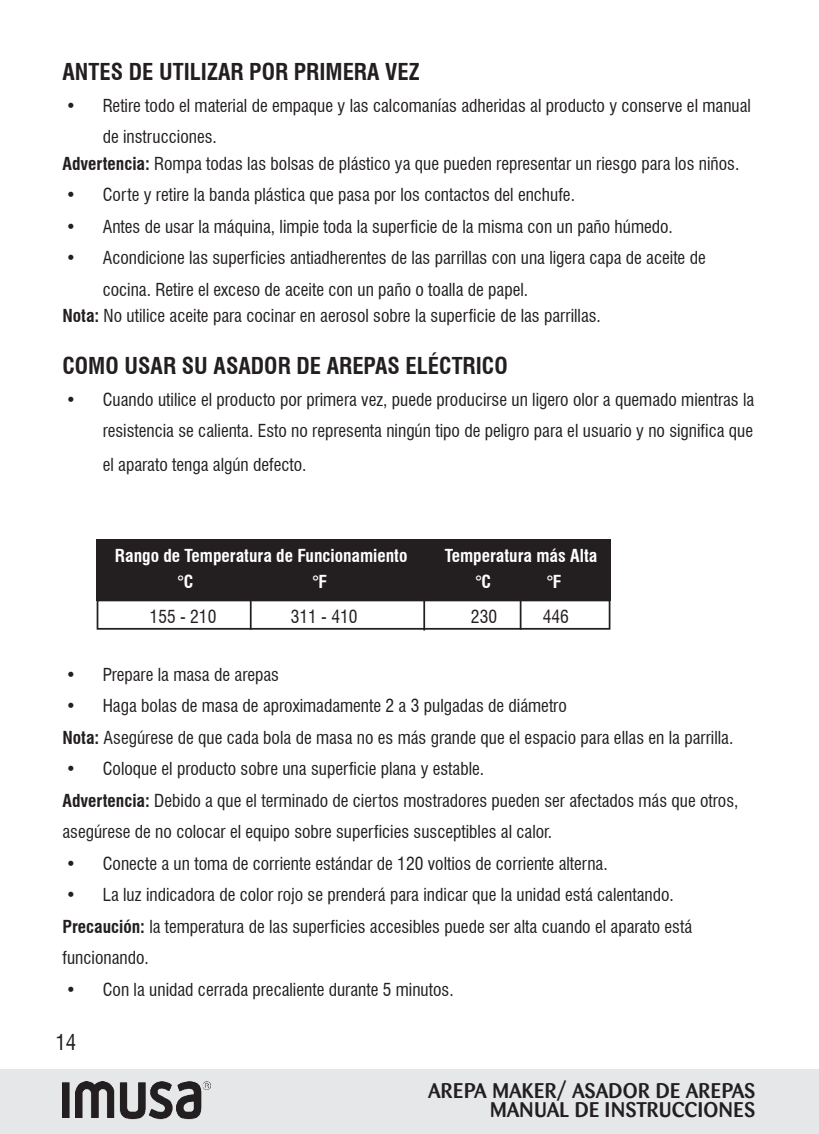
<style>
.page{position:relative;width:819px;height:1134px;background:#fff}
.page>*{position:absolute;margin:0;border:0;box-sizing:border-box;transform-origin:0 0}
.Titles_Paragraph_Style_1{font:700 condensed 22.75px "Swiss 721 BT";color:#231f20}
.t1{font:500 21px/19.2px "Barmeno";letter-spacing:.02em;color:#231f20;text-align:right}
.t2{font:condensed 21px "Swiss 721 BT";color:#231f20}
.Info_Paragraph_Style_1{font:condensed 17.5px/31.5px "Swiss 721 BT";color:#231f20}
.Info_Paragraph_Style_1-2{font:700 condensed 17.5px "Swiss 721 BT";color:#fff}
.s1{font-weight:700}
</style>
<div class="page">
<div style="left:0;top:1069px;width:819px;height:65px;background:#e6e7e9"></div>
<img style="left:62px;top:1082px;width:148px;height:37px">
<div style="left:96px;top:539px;width:514px;height:61px;background:#231f20"></div>
<div style="left:97px;top:600px;width:513px;height:30px;border:2px solid #231f20"></div>
<hr style="left:250px;top:600px;width:2px;height:30px;background:#231f20">
<hr style="left:423px;top:600px;width:2px;height:31px;background:#231f20">
<hr style="left:520px;top:600px;width:2px;height:30px;background:#231f20">
<p class="Titles_Paragraph_Style_1" style="left:62px;top:58px;width:359px">ANTES DE UTILIZAR POR PRIMERA VEZ</p>
<p class="Info_Paragraph_Style_1" style="left:103px;top:90px;width:650px;text-indent:-37px">• Retire todo el material de empaque y las calcomanías adheridas al producto y conserve el manual de instrucciones.</p>
<p class="Info_Paragraph_Style_1" style="left:62px;top:147px;width:678px"><span class="s1">Advertencia:</span> Rompa todas las bolsas de plástico ya que pueden representar un riesgo para los niños.</p>
<p class="Info_Paragraph_Style_1" style="left:66px;top:179px;width:511px">• Corte y retire la banda plástica que pasa por los contactos del enchufe.</p>
<p class="Info_Paragraph_Style_1" style="left:66px;top:210px;width:608px">• Antes de usar la máquina, limpie toda la superficie de la misma con un paño húmedo.</p>
<p class="Info_Paragraph_Style_1" style="left:103px;top:242px;width:605px;text-indent:-37px">• Acondicione las superficies antiadherentes de las parrillas con una ligera capa de aceite de cocina. Retire el exceso de aceite con un paño o toalla de papel.</p>
<p class="Info_Paragraph_Style_1" style="left:62px;top:300px;width:540px"><span class="s1">Nota:</span> No utilice aceite para cocinar en aerosol sobre la superficie de las parrillas.</p>
<p class="Titles_Paragraph_Style_1" style="left:62px;top:352px;width:447px">COMO USAR SU ASADOR DE AREPAS ELÉCTRICO</p>
<p class="Info_Paragraph_Style_1" style="left:66px;top:384px;width:690px;text-align:right">• Cuando utilice el producto por primera vez, puede producirse un ligero olor a quemado mientras la resistencia se calienta. Esto no representa ningún tipo de peligro para el usuario y no significa que</p>
<p class="Info_Paragraph_Style_1" style="left:103px;top:448px;width:205px">el aparato tenga algún defecto.</p>
<p class="Info_Paragraph_Style_1-2" style="left:115px;top:545px;width:294px">Rango de Temperatura de Funcionamiento</p>
<p class="Info_Paragraph_Style_1-2" style="left:445px;top:545px;width:154px">Temperatura más Alta</p>
<p class="Info_Paragraph_Style_1-2" style="left:178px;top:571px;width:17px">°C</p>
<p class="Info_Paragraph_Style_1-2" style="left:313px;top:571px;width:16px">°F</p>
<p class="Info_Paragraph_Style_1-2" style="left:476px;top:571px;width:17px">°C</p>
<p class="Info_Paragraph_Style_1-2" style="left:547px;top:571px;width:16px">°F</p>
<p class="Info_Paragraph_Style_1" style="left:150px;top:601px;width:68px">155 - 210</p>
<p class="Info_Paragraph_Style_1" style="left:291px;top:601px;width:68px">311 - 410</p>
<p class="Info_Paragraph_Style_1" style="left:471px;top:601px;width:28px">230</p>
<p class="Info_Paragraph_Style_1" style="left:543px;top:601px;width:28px">446</p>
<p class="Info_Paragraph_Style_1" style="left:66px;top:658px;width:215px">• Prepare la masa de arepas</p>
<p class="Info_Paragraph_Style_1" style="left:66px;top:690px;width:502px">• Haga bolas de masa de aproximadamente 2 a 3 pulgadas de diámetro</p>
<p class="Info_Paragraph_Style_1" style="left:62px;top:721px;width:672px"><span class="s1">Nota:</span> Asegúrese de que cada bola de masa no es más grande que el espacio para ellas en la parrilla.</p>
<p class="Info_Paragraph_Style_1" style="left:66px;top:753px;width:420px">• Coloque el producto sobre una superficie plana y estable.</p>
<p class="Info_Paragraph_Style_1" style="left:62px;top:784px;width:678px"><span class="s1">Advertencia:</span> Debido a que el terminado de ciertos mostradores pueden ser afectados más que otros, asegúrese de no colocar el equipo sobre superficies susceptibles al calor.</p>
<p class="Info_Paragraph_Style_1" style="left:66px;top:847px;width:543px">• Conecte a un toma de corriente estándar de 120 voltios de corriente alterna.</p>
<p class="Info_Paragraph_Style_1" style="left:66px;top:879px;width:609px">• La luz indicadora de color rojo se prenderá para indicar que la unidad está calentando.</p>
<p class="Info_Paragraph_Style_1" style="left:62px;top:910px;width:631px"><span class="s1">Precaución:</span> la temperatura de las superficies accesibles puede ser alta cuando el aparato está funcionando.</p>
<p class="Info_Paragraph_Style_1" style="left:66px;top:973px;width:389px">• Con la unidad cerrada precaliente durante 5 minutos.</p>
<p class="t2" style="left:56px;top:1030px;width:22px">14</p>
<p class="t1" style="left:428px;top:1081px;width:329px">AREPA MAKER/ ASADOR DE AREPAS<br>MANUAL DE INSTRUCCIONES</p>
</div>
